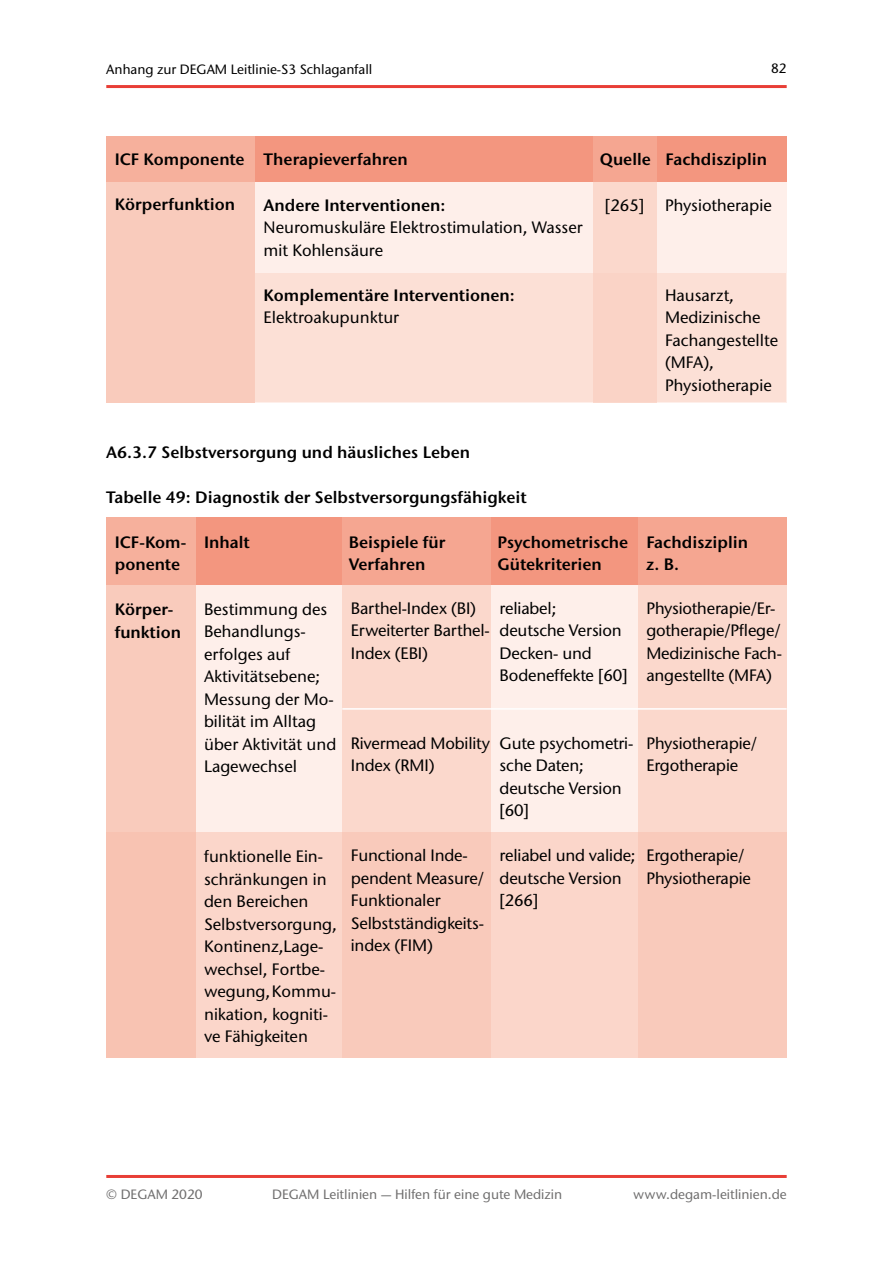
<style>
.page{position:relative;width:893px;height:1263px;background:#fff}
.page>*{position:absolute;margin:0;border:0;box-sizing:border-box;transform-origin:0 0}
.t1{font:500 16.5px/22.5px "Stone Sans ITC Std";letter-spacing:-.01em;color:#000}
.t2{font:600 16.5px/22.5px "Stone Sans ITC Pro";color:#000}
.t3{font:500 13.5px "Stone Sans ITC Std";color:#706f6f}
.t4{font:500 13.5px "Stone Sans ITC Std";color:#000}
</style>
<div class="page">
<div style="left:106px;top:181px;width:681px;height:221px;background:#feefea"></div>
<div style="left:106px;top:136px;width:681px;height:45px;background:#f3967f"></div>
<svg style="left:106px;top:136px;width:149px;height:266px;background:#f8c6b6"></svg>
<svg style="left:593px;top:136px;width:64px;height:138px;background:#f8c7b8"></svg>
<div style="left:254px;top:274px;width:532px;height:128px;background:linear-gradient(to right,#fce0d6,#fbddd2)"></div>
<div style="left:106px;top:585px;width:681px;height:247px;background:#feefea"></div>
<div style="left:106px;top:832px;width:681px;height:225px;background:#fbd6ca"></div>
<div style="left:106px;top:517px;width:681px;height:68px;background:#f3967f"></div>
<svg style="left:106px;top:517px;width:90px;height:540px;background:#f8c4b3"></svg>
<svg style="left:342px;top:517px;width:149px;height:540px"></svg>
<svg style="left:638px;top:517px;width:149px;height:540px"></svg>
<hr style="left:342px;top:708px;width:445px;height:2px;background:#fff">
<hr style="left:106px;top:85px;width:681px;height:3px;background:#e83e36">
<hr style="left:106px;top:1175px;width:681px;height:3px;background:#e83e36">
<p class="t4" style="left:106px;top:61px;width:268px">Anhang zur DEGAM Leitlinie-S3 Schlaganfall</p>
<p class="t4" style="left:771px;top:60px;width:17px">82</p>
<p class="t2" style="left:115px;top:148px;width:295px">ICF Komponente Therapieverfahren</p>
<p class="t2" style="left:600px;top:148px;width:169px">Quelle Fachdisziplin</p>
<p class="t2" style="left:115px;top:193px;width:122px">Körperfunktion</p>
<p class="t1" style="left:665px;top:194px;width:108px">Physiotherapie</p>
<p class="t2" style="left:264px;top:194px;width:183px">Andere Interventionen:</p>
<p class="t1" style="left:605px;top:194px;width:41px">[265]</p>
<p class="t1" style="left:264px;top:216px;width:321px">Neuromuskuläre Elektrostimulation, Wasser mit Kohlensäure</p>
<p class="t2" style="left:264px;top:284px;width:253px">Komplementäre Interventionen:</p>
<p class="t1" style="left:264px;top:306px;width:137px">Elektroakupunktur</p>
<p class="t1" style="left:665px;top:284px;width:115px">Hausarzt,<br>Medizinische<br>Fachangestellte (MFA),<br>Physiotherapie</p>
<p class="t2" style="left:106px;top:441px;width:365px">A6.3.7 Selbstversorgung und häusliches Leben</p>
<p class="t2" style="left:106px;top:486px;width:422px">Tabelle 49: Diagnostik der Selbstversorgungsfähigkeit</p>
<p class="t2" style="left:115px;top:531px;width:137px">ICF-Kom- Inhalt</p>
<p class="t2" style="left:349px;top:531px;width:98px">Beispiele für</p>
<p class="t2" style="left:497px;top:531px;width:252px">Psychometrische Fachdisziplin</p>
<p class="t2" style="left:115px;top:553px;width:67px">ponente</p>
<p class="t2" style="left:349px;top:553px;width:78px">Verfahren</p>
<p class="t2" style="left:497px;top:553px;width:106px">Gütekriterien</p>
<p class="t2" style="left:646px;top:553px;width:34px">z. B.</p>
<p class="t2" style="left:115px;top:598px;width:68px">Körper&shy;funktion</p>
<p class="t1" style="left:351px;top:596px;width:140px">Barthel-Index (BI)<br>Erweiterter Barthel-<br>Index (EBI)</p>
<p class="t1" style="left:500px;top:596px;width:129px">reliabel;<br>deutsche Version<br>Decken- und<br>Bodeneffekte [60]</p>
<p class="t1" style="left:646px;top:597px;width:137px">Physiotherapie/Er&shy;gotherapie/Pflege/<br>Medizinische Fach&shy;angestellte (MFA)</p>
<p class="t1" style="left:204px;top:597px;width:134px">Bestimmung des<br>Behandlungs&shy;erfolges auf<br>Aktivitätsebene;<br>Messung der Mo&shy;bilität im Alltag über Aktivität und<br>Lagewechsel</p>
<p class="t1" style="left:351px;top:731px;width:141px">Rivermead Mobility<br>Index (RMI)</p>
<p class="t1" style="left:500px;top:731px;width:135px">Gute psychometri&shy;sche Daten; deutsche Version [60]</p>
<p class="t1" style="left:500px;top:844px;width:138px">reliabel und valide; deutsche Version [266]</p>
<p class="t1" style="left:646px;top:732px;width:112px">Physiotherapie/<br>Ergotherapie</p>
<p class="t1" style="left:351px;top:844px;width:135px">Functional Inde&shy;pendent Measure/<br>Funktionaler<br>Selbstständigkeits&shy;index (FIM)</p>
<p class="t1" style="left:646px;top:844px;width:106px">Ergotherapie/<br>Physiotherapie</p>
<p class="t1" style="left:204px;top:845px;width:134px">funktionelle Ein&shy;schränkungen in den Bereichen<br>Selbstversorgung,<br>Kontinenz,Lage&shy;wechsel, Fortbe&shy;wegung,Kommu&shy;nikation, kogniti&shy;ve Fähigkeiten</p>
<p class="t3" style="left:106px;top:1186px;width:98px">© DEGAM 2020</p>
<p class="t3" style="left:272px;top:1186px;width:292px">DEGAM Leitlinien — Hilfen für eine gute Medizin</p>
<p class="t3" style="left:633px;top:1186px;width:155px">www.degam-leitlinien.de</p>
</div>
